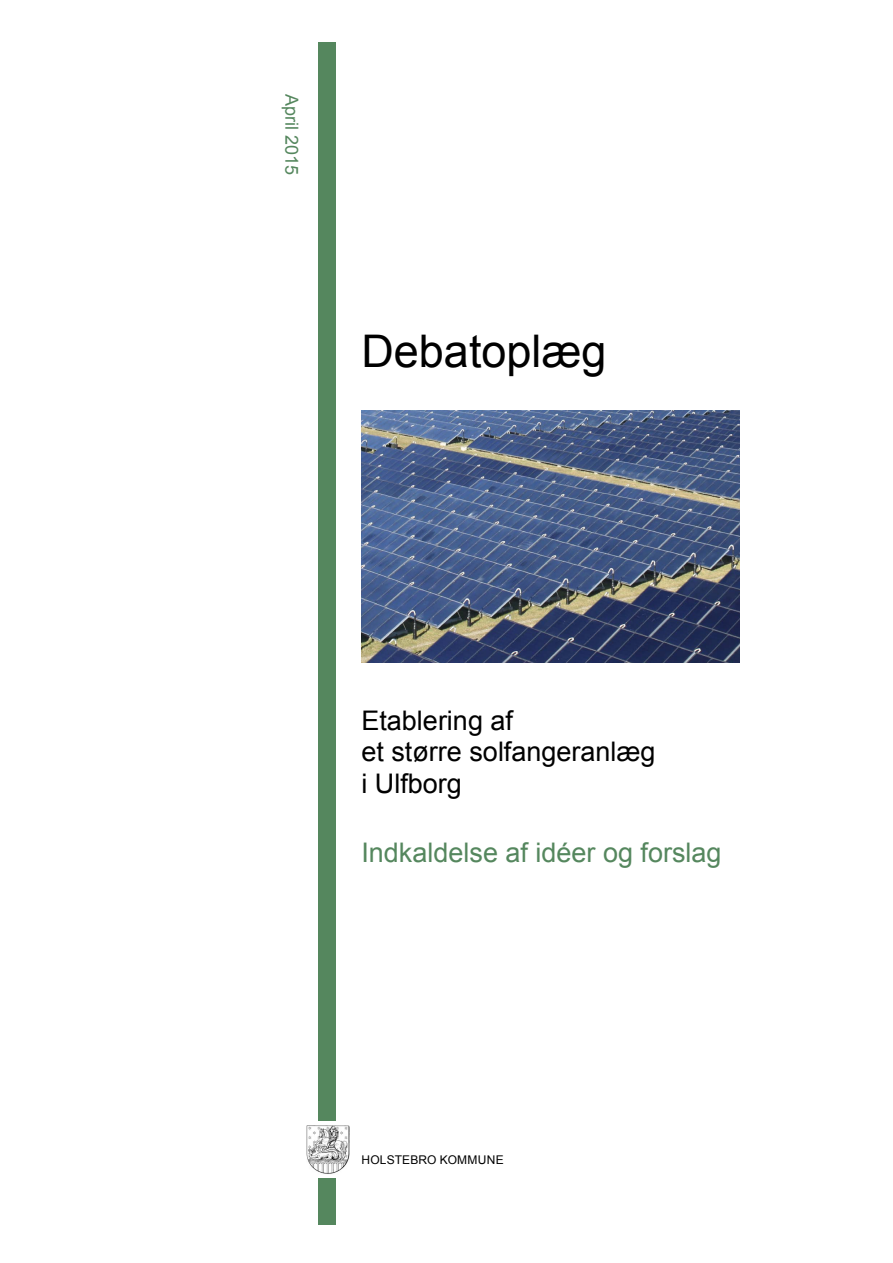
<style>
.page{position:relative;width:893px;height:1263px;background:#fff}
.page>*{position:absolute;margin:0;border:0;box-sizing:border-box;transform-origin:0 0}
.t1{font:45px "Arial";color:#000}
.t2{font:27px/31.5px "Arial";color:#000}
.t3{font:27px "Arial";color:#55875e}
.t4{font:18px "Arial";color:#55875e}
.t5{font:12px "Arial";letter-spacing:.02em;color:#000}
</style>
<div class="page">
<div style="left:319px;top:43px;width:17px;height:1182px;background:#55875e"></div>
<div style="left:313px;top:1121px;width:29px;height:57px;background:#fff"></div>
<img style="left:306px;top:1126px;width:43px;height:48px">
<img style="left:361px;top:410px;width:379px;height:252px">
<p class="t4" style="left:304px;top:94px;width:83px;rotate:90deg">April 2015</p>
<h1 class="t1" style="left:361px;top:322px;width:247px">Debatoplæg</h1>
<p class="t2" style="left:361px;top:705px;width:296px">Etablering af<br>et større solfangeranlæg i Ulfborg</p>
<p class="t3" style="left:361px;top:834px;width:362px">Indkaldelse af idéer og forslag</p>
<p class="t5" style="left:361px;top:1152px;width:144px">HOLSTEBRO KOMMUNE</p>
</div>
